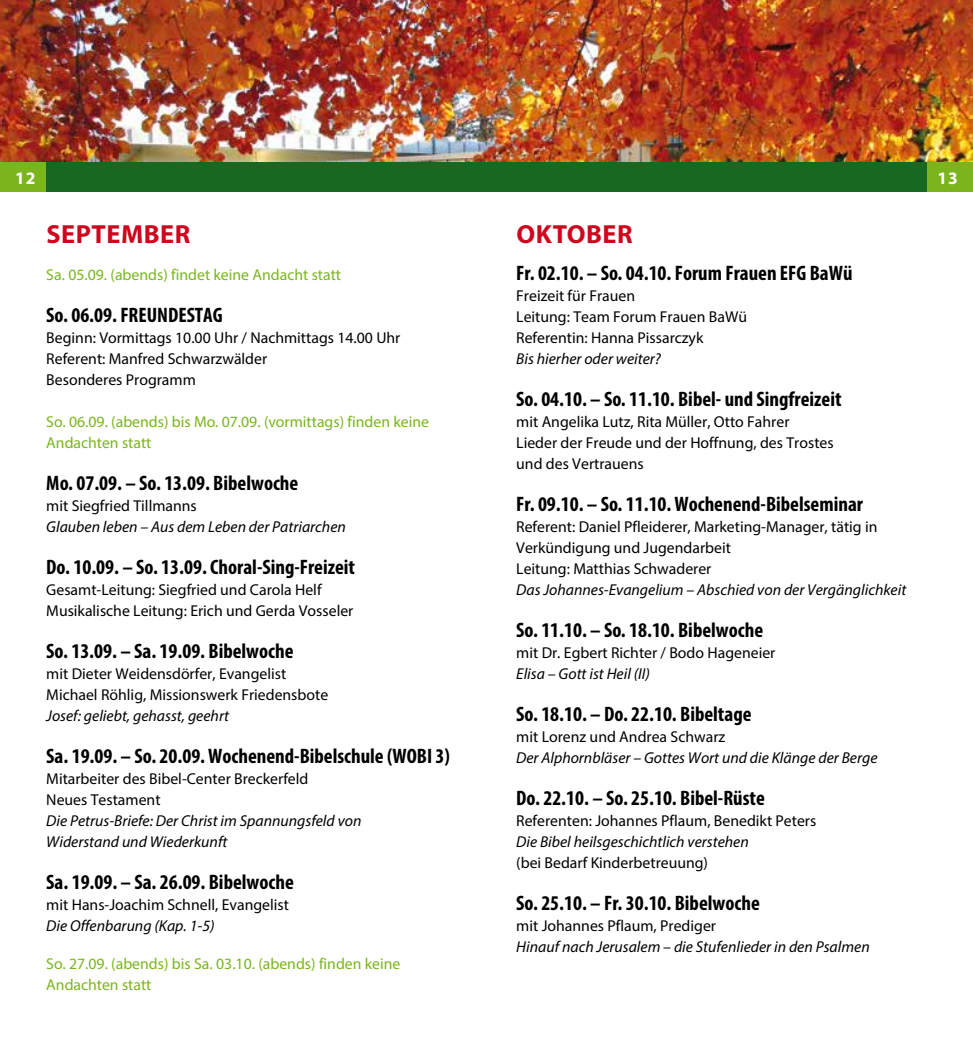
<style>
.page{position:relative;width:973px;height:1042px;background:#fff}
.page>*{position:absolute;margin:0;border:0;box-sizing:border-box;transform-origin:0 0}
.t1{font:700 26.25px "Myriad Pro";letter-spacing:.02em;color:#cd071e}
.t2{font:700 condensed 21px "Myriad Pro";color:#000}
.t3{font:700 17.5px "Myriad Pro";color:#fff}
.t4{font:15.75px/21px "Myriad Pro";color:#000}
.t5{font:italic 15.75px/21px "Myriad Pro";color:#000}
.t6{font:15.75px/21px "Myriad Pro";color:#7ab51d}
</style>
<div class="page">
<img style="left:0;top:0;width:972px;height:162px">
<div style="left:926px;top:162px;width:46px;height:30px;background:#7ab51d"></div>
<div style="left:0;top:162px;width:46px;height:30px;background:#7ab51d"></div>
<div style="left:46px;top:162px;width:440px;height:30px;background:#176921"></div>
<div style="left:486px;top:162px;width:440px;height:30px;background:#176921"></div>
<p class="t3" style="left:15px;top:167px;width:22px">12</p>
<p class="t3" style="left:937px;top:167px;width:22px">13</p>
<h1 class="t1" style="left:47px;top:217px;width:145px">SEPTEMBER</h1>
<p class="t6" style="left:46px;top:264px;width:296px">Sa. 05.09. (abends) findet keine Andacht statt</p>
<h2 class="t2" style="left:46px;top:302px;width:178px">So. 06.09. FREUNDESTAG</h2>
<p class="t4" style="left:46px;top:327px;width:355px">Beginn: Vormittags 10.00 Uhr / Nachmittags 14.00 Uhr<br>Referent: Manfred Schwarzwälder<br>Besonderes Programm</p>
<p class="t6" style="left:46px;top:411px;width:384px">So. 06.09. (abends) bis Mo. 07.09. (vormittags) finden keine<br>Andachten statt</p>
<h2 class="t2" style="left:46px;top:470px;width:253px">Mo. 07.09. – So. 13.09. Bibelwoche</h2>
<p class="t4" style="left:46px;top:495px;width:152px">mit Siegfried Tillmanns</p>
<p class="t5" style="left:46px;top:516px;width:301px">Glauben leben – Aus dem Leben der Patriarchen</p>
<h2 class="t2" style="left:46px;top:554px;width:310px">Do. 10.09. – So. 13.09. Choral-Sing-Freizeit</h2>
<p class="t4" style="left:46px;top:579px;width:308px">Gesamt-Leitung: Siegfried und Carola Helf<br>Musikalische Leitung: Erich und Gerda Vosseler</p>
<h2 class="t2" style="left:46px;top:638px;width:249px">So. 13.09. – Sa. 19.09. Bibelwoche</h2>
<p class="t4" style="left:46px;top:663px;width:283px">mit Dieter Weidensdörfer, Evangelist<br>Michael Röhlig, Missionswerk Friedensbote</p>
<p class="t5" style="left:46px;top:705px;width:184px">Josef: geliebt, gehasst, geehrt</p>
<h2 class="t2" style="left:46px;top:743px;width:405px">Sa. 19.09. – So. 20.09. Wochenend-Bibelschule (WOBI 3)</h2>
<p class="t4" style="left:46px;top:768px;width:263px">Mitarbeiter des Bibel-Center Breckerfeld<br>Neues Testament</p>
<p class="t5" style="left:46px;top:810px;width:316px">Die Petrus-Briefe: Der Christ im Spannungsfeld von<br>Widerstand und Wiederkunft</p>
<h2 class="t2" style="left:46px;top:869px;width:249px">Sa. 19.09. – Sa. 26.09. Bibelwoche</h2>
<p class="t4" style="left:46px;top:894px;width:244px">mit Hans-Joachim Schnell, Evangelist</p>
<p class="t5" style="left:46px;top:915px;width:170px">Die Offenbarung (Kap. 1-5)</p>
<p class="t6" style="left:46px;top:953px;width:355px">So. 27.09. (abends) bis Sa. 03.10. (abends) finden keine<br>Andachten statt</p>
<h1 class="t1" style="left:516px;top:217px;width:118px">OKTOBER</h1>
<h2 class="t2" style="left:516px;top:260px;width:338px">Fr. 02.10. – So. 04.10. Forum Frauen EFG BaWü</h2>
<p class="t4" style="left:516px;top:285px;width:232px">Freizeit für Frauen<br>Leitung: Team Forum Frauen BaWü<br>Referentin: Hanna Pissarczyk</p>
<p class="t5" style="left:516px;top:348px;width:146px">Bis hierher oder weiter?</p>
<h2 class="t2" style="left:516px;top:386px;width:327px">So. 04.10. – So. 11.10. Bibel- und Singfreizeit</h2>
<p class="t4" style="left:516px;top:411px;width:319px">mit Angelika Lutz, Rita Müller, Otto Fahrer<br>Lieder der Freude und der Hoffnung, des Trostes und des Vertrauens</p>
<h2 class="t2" style="left:516px;top:491px;width:348px">Fr. 09.10. – So. 11.10. Wochenend-Bibelseminar</h2>
<p class="t4" style="left:516px;top:516px;width:363px">Referent: Daniel Pfleiderer, Marketing-Manager, tätig in<br>Verkündigung und Jugendarbeit<br>Leitung: Matthias Schwaderer</p>
<p class="t5" style="left:516px;top:579px;width:391px">Das Johannes-Evangelium – Abschied von der Vergänglichkeit</p>
<h2 class="t2" style="left:516px;top:617px;width:248px">So. 11.10. – So. 18.10. Bibelwoche</h2>
<p class="t4" style="left:516px;top:642px;width:260px">mit Dr. Egbert Richter / Bodo Hageneier</p>
<p class="t5" style="left:516px;top:663px;width:135px">Elisa – Gott ist Heil (II)</p>
<h2 class="t2" style="left:516px;top:701px;width:237px">So. 18.10. – Do. 22.10. Bibeltage</h2>
<p class="t4" style="left:516px;top:726px;width:210px">mit Lorenz und Andrea Schwarz</p>
<p class="t5" style="left:516px;top:747px;width:362px">Der Alphornbläser – Gottes Wort und die Klänge der Berge</p>
<h2 class="t2" style="left:516px;top:785px;width:250px">Do. 22.10. – So. 25.10. Bibel-Rüste</h2>
<p class="t4" style="left:516px;top:810px;width:301px">Referenten: Johannes Pflaum, Benedikt Peters</p>
<p class="t5" style="left:516px;top:831px;width:234px">Die Bibel heilsgeschichtlich verstehen</p>
<p class="t4" style="left:516px;top:852px;width:193px">(bei Bedarf Kinderbetreuung)</p>
<h2 class="t2" style="left:516px;top:890px;width:245px">So. 25.10. – Fr. 30.10. Bibelwoche</h2>
<p class="t4" style="left:516px;top:915px;width:201px">mit Johannes Pflaum, Prediger</p>
<p class="t5" style="left:516px;top:936px;width:355px">Hinauf nach Jerusalem – die Stufenlieder in den Psalmen</p>
</div>
